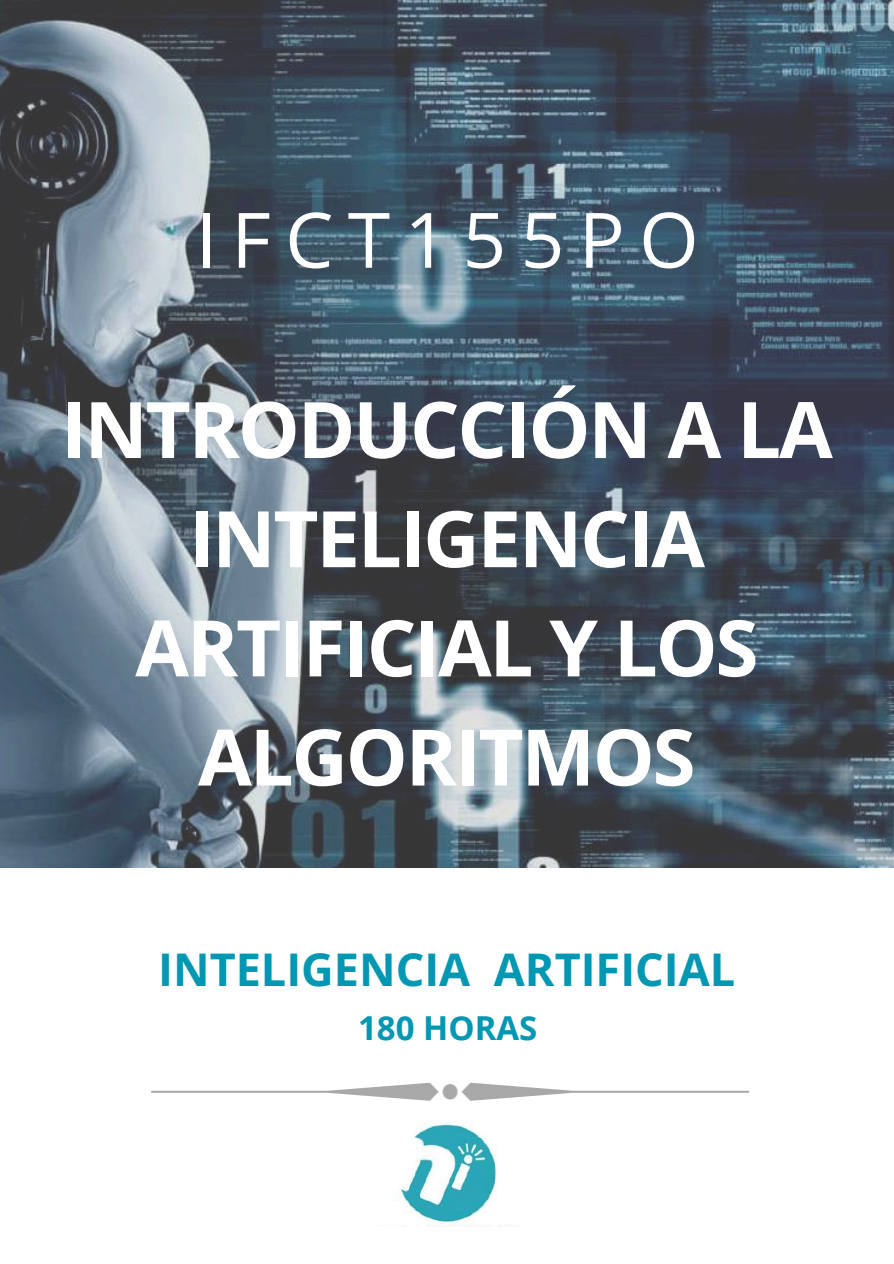
<style>
.page{position:relative;width:894px;height:1264px;background:#fff}
.page>*{position:absolute;margin:0;border:0;box-sizing:border-box;transform-origin:0 0}
.t1{font:700 78px/109.2px "Open Sans";letter-spacing:-.03em;color:#fff;text-align:center}
.t2{font:76.5px "Open Sans";letter-spacing:.19em;color:#fff}
.t3{font:700 45px "Open Sans";color:#0097b2}
.t4{font:700 33px "Open Sans";color:#0097b2}
</style>
<div class="page">
<img style="left:377px;top:1121px;width:141px;height:106px">
<img style="left:151px;top:1082px;width:599px;height:19px">
<img style="left:0;top:0;width:893px;height:867px">
<p class="t2" style="left:195px;top:186px;width:504px">IFCT155PO</p>
<p class="t1" style="left:61px;top:373px;width:773px">INTRODUCCIÓN A LA<br>INTELIGENCIA<br>ARTIFICIAL Y LOS<br>ALGORITMOS</p>
<p class="t3" style="left:158px;top:938px;width:578px">INTELIGENCIA ARTIFICIAL</p>
<p class="t4" style="left:358px;top:1004px;width:181px">180 HORAS</p>
</div>
